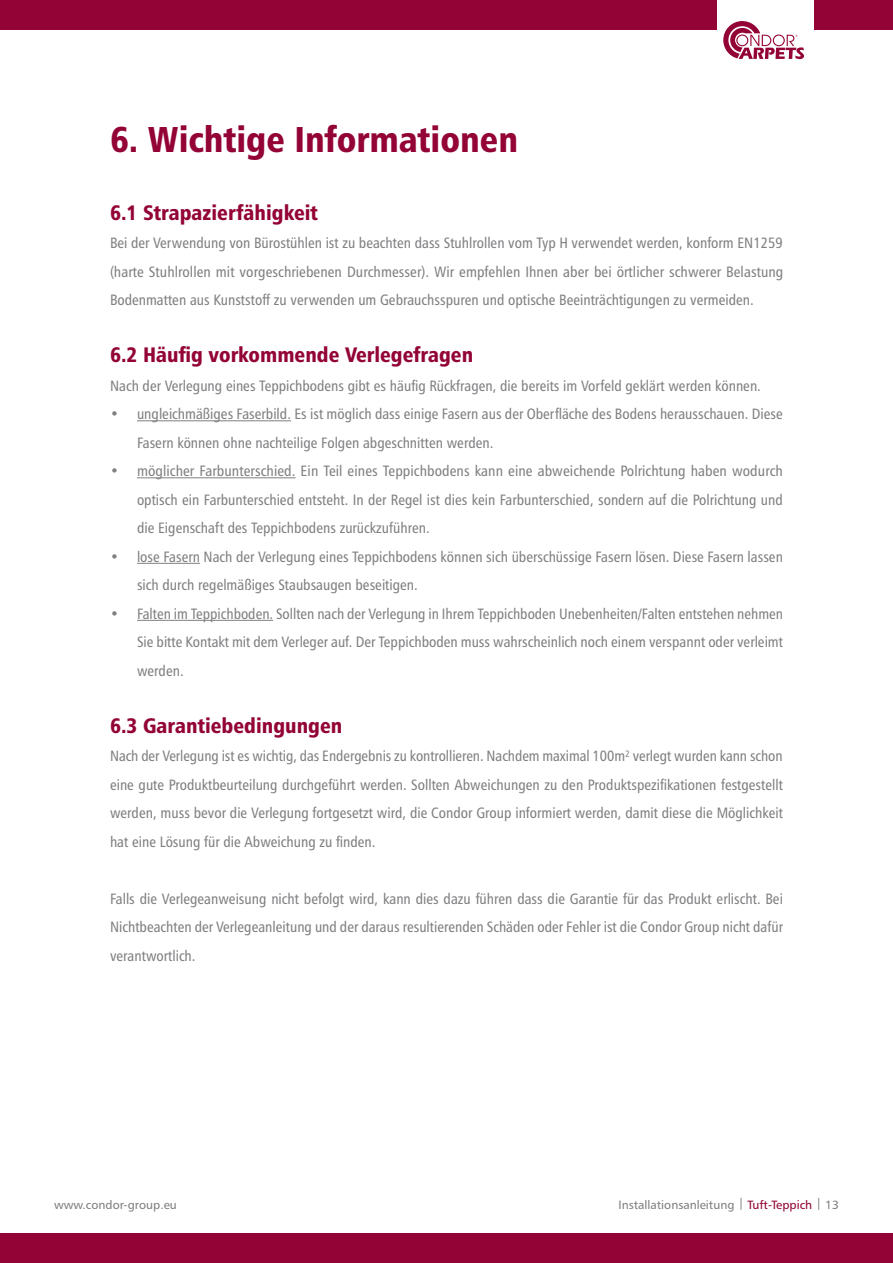
<style>
.page{position:relative;width:893px;height:1263px;background:#fff}
.page>*{position:absolute;margin:0;border:0;box-sizing:border-box;transform-origin:0 0}
.t1{font:36px "Humanist 777 BT Black Condensed B";color:#930336}
.t2{font:21px "Humanist 777 BT Black Condensed B";color:#930336}
.t3{font:15px/28.5px "Humanist 777 BT Roman Condensed B";color:#808083;text-align:justify}
.t4{font:12px "Humanist 777 BT Roman B";color:#808083}
.s1{color:#930336}
</style>
<div class="page">
<div style="left:0;top:0;width:893px;height:30px;background:#930336"></div>
<div style="left:0;top:1233px;width:893px;height:30px;background:#930336"></div>
<div style="left:717px;top:0;width:97px;height:73px;background:#fff"></div>
<svg style="left:723px;top:21px;width:81px;height:38px"></svg>
<hr style="left:137px;top:420px;width:154px;height:1px;background:#808083">
<hr style="left:137px;top:477px;width:159px;height:1px;background:#808083">
<hr style="left:137px;top:563px;width:63px;height:1px;background:#808083">
<hr style="left:137px;top:620px;width:136px;height:1px;background:#808083">
<h1 class="t1" style="left:110px;top:117px;width:410px">6. Wichtige Informationen</h1>
<h2 class="t2" style="left:110px;top:199px;width:209px">6.1 Strapazierfähigkeit</h2>
<p class="t3" style="left:110px;top:228px;width:675px">Bei der Verwendung von Bürostühlen ist zu beachten dass Stuhlrollen vom Typ H verwendet werden, konform EN1259 (harte Stuhlrollen mit vorgeschriebenen Durchmesser). Wir empfehlen Ihnen aber bei örtlicher schwerer Belastung Bodenmatten aus Kunststoff zu verwenden um Gebrauchsspuren und optische Beeinträchtigungen zu vermeiden.</p>
<h2 class="t2" style="left:110px;top:341px;width:365px">6.2 Häufig vorkommende Verlegefragen</h2>
<p class="t3" style="left:110px;top:371px;width:652px">Nach der Verlegung eines Teppichbodens gibt es häufig Rückfragen, die bereits im Vorfeld geklärt werden können.</p>
<p class="t3" style="left:137px;top:399px;width:647px;text-indent:-27px">• ungleichmäßiges Faserbild. Es ist möglich dass einige Fasern aus der Oberfläche des Bodens herausschauen. Diese<br>Fasern können ohne nachteilige Folgen abgeschnitten werden.</p>
<p class="t3" style="left:137px;top:456px;width:647px;text-indent:-27px">• möglicher Farbunterschied. Ein Teil eines Teppichbodens kann eine abweichende Polrichtung haben wodurch optisch ein Farbunterschied entsteht. In der Regel ist dies kein Farbunterschied, sondern auf die Polrichtung und die Eigenschaft des Teppichbodens zurückzuführen.</p>
<p class="t3" style="left:137px;top:542px;width:647px;text-indent:-27px">• lose Fasern Nach der Verlegung eines Teppichbodens können sich überschüssige Fasern lösen. Diese Fasern lassen sich durch regelmäßiges Staubsaugen beseitigen.</p>
<p class="t3" style="left:137px;top:599px;width:648px;text-indent:-27px">• Falten im Teppichboden. Sollten nach der Verlegung in Ihrem Teppichboden Unebenheiten/Falten entstehen nehmen Sie bitte Kontakt mit dem Verleger auf. Der Teppichboden muss wahrscheinlich noch einem verspannt oder verleimt werden.</p>
<h2 class="t2" style="left:110px;top:712px;width:234px">6.3 Garantiebedingungen</h2>
<p class="t3" style="left:110px;top:741px;width:674px">Nach der Verlegung ist es wichtig, das Endergebnis zu kontrollieren. Nachdem maximal 100m² verlegt wurden kann schon eine gute Produktbeurteilung durchgeführt werden. Sollten Abweichungen zu den Produktspezifikationen festgestellt werden, muss bevor die Verlegung fortgesetzt wird, die Condor Group informiert werden, damit diese die Möglichkeit hat eine Lösung für die Abweichung zu finden.</p>
<p class="t3" style="left:110px;top:884px;width:674px">Falls die Verlegeanweisung nicht befolgt wird, kann dies dazu führen dass die Garantie für das Produkt erlischt. Bei Nichtbeachten der Verlegeanleitung und der daraus resultierenden Schäden oder Fehler ist die Condor Group nicht dafür verantwortlich.</p>
<p class="t4" style="left:54px;top:1197px;width:124px">www.condor-group.eu</p>
<p class="t4" style="left:618px;top:1197px;width:222px">Installationsanleitung | <span class="s1">Tuft-Teppich</span> | 13</p>
</div>
